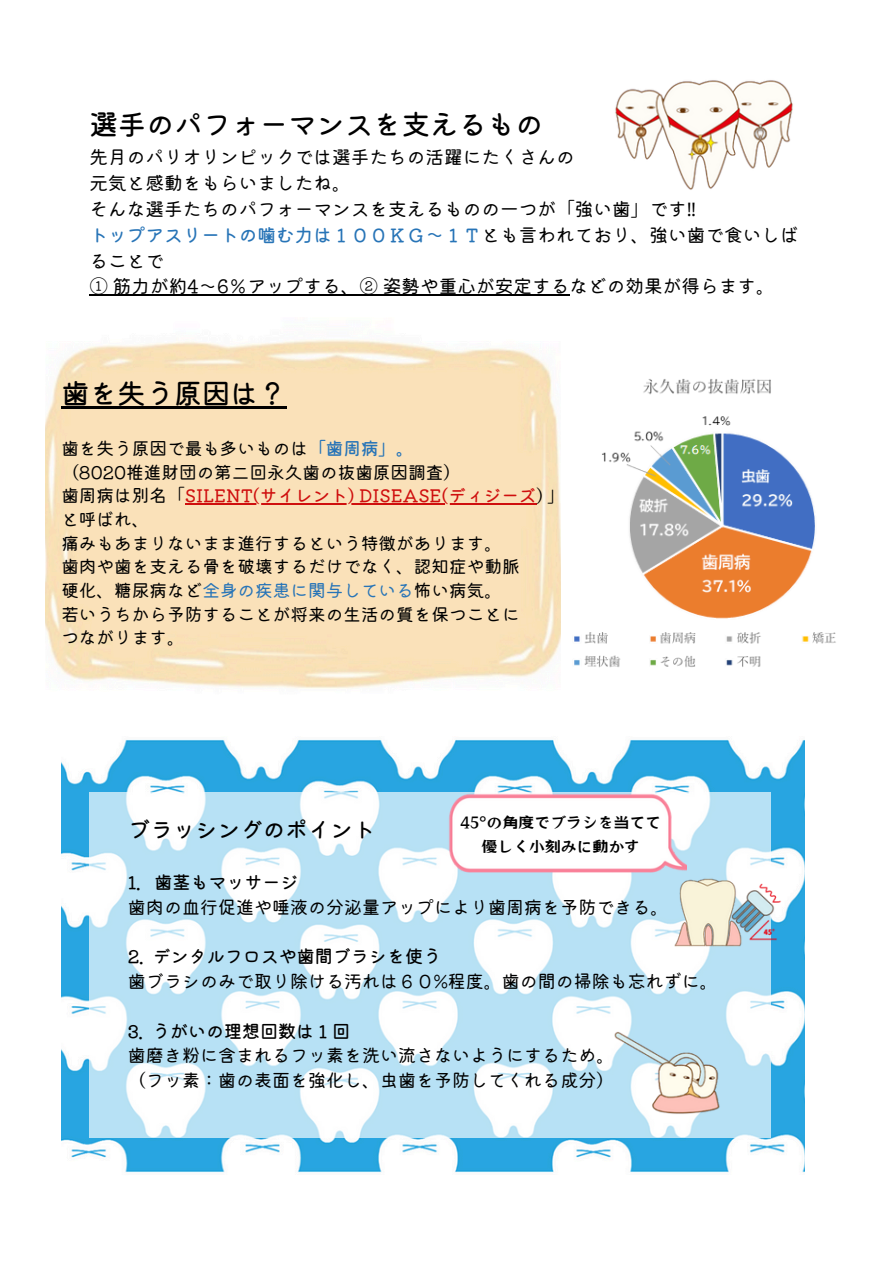
<style>
.page{position:relative;width:894px;height:1264px;background:#fff}
.page>*{position:absolute;margin:0;border:0;box-sizing:border-box;transform-origin:0 0}
.t1{font:500 28.35px "Kiwi Maru";color:#000}
.t2{font:500 28.2px "Kiwi Maru";color:#000}
.t3{font:500 22.5px "Kiwi Maru";color:#000}
.t4{font:18.6px "Kiwi Maru";color:#000}
.t5{font:500 18.6px/25.8px "Kiwi Maru";color:#2774b7}
.t6{font:18px "Kiwi Maru";color:#000}
.t7{font:500 18px "Kiwi Maru";color:#000}
.t8{font:17.7px/23.7px "Kiwi Maru";color:#000}
.t9{font:500 17.7px "Kiwi Maru";color:#cf0f0e}
.t10{font:17.7px "Canva Bumper Crop JP";color:#000}
.s1{font-family:"Noto Sans"}
.s2{font-weight:400;color:#000}
.s3{font-weight:500;color:#2774b7}
.s4{color:#2774b7}
</style>
<div class="page">
<img style="left:615px;top:80px;width:178px;height:110px">
<img style="left:46px;top:339px;width:514px;height:350px">
<img style="left:560px;top:379px;width:276px;height:289px">
<img style="left:61px;top:739px;width:743px;height:434px">
<svg style="left:89px;top:792px;width:681px;height:345px;fill:#b7e1f5"></svg>
<img style="left:612px;top:1031px;width:109px;height:82px">
<img style="left:666px;top:877px;width:116px;height:70px">
<img style="left:446px;top:792px;width:240px;height:85px">
<hr style="left:89px;top:294px;width:480px;height:2px;background:#000">
<hr style="left:61px;top:406px;width:225px;height:3px;background:#000">
<hr style="left:185px;top:503px;width:351px;height:1px;background:#cf0f0e">
<p class="t1" style="left:89px;top:102px;width:455px">選手のパフォーマンスを支えるもの</p>
<p class="t4" style="left:89px;top:142px;width:486px">先月のパリオリンピックでは選手たちの活躍にたくさんの</p>
<h1 class="t4" style="left:89px;top:168px;width:263px">元気と感動をもらいましたね。</h1>
<p class="t4" style="left:89px;top:194px;width:608px">そんな選手たちのパフォーマンスを支えるものの一つが「強い歯」です<span class="s1">‼</span></p>
<p class="t5" style="left:89px;top:221px;width:710px">トップアスリートの噛む力は１００ＫＧ～１Ｔ<span class="s2">とも言われており、強い歯で食いしばることで</span></p>
<p class="t4" style="left:89px;top:272px;width:686px">① 筋力が約4～6％アップする、② 姿勢や重心が安定するなどの効果が得らます。</p>
<p class="t2" style="left:61px;top:371px;width:227px">歯を失う原因は？</p>
<p class="t8" style="left:61px;top:435px;width:354px">歯を失う原因で最も多いものは<span class="s3">「歯周病」。</span></p>
<p class="t8" style="left:61px;top:459px;width:401px">（8020推進財団の第二回永久歯の抜歯原因調査）</p>
<p class="t9" style="left:61px;top:482px;width:505px"><span class="s2">歯周病は別名「</span>SILENT(サイレント) DISEASE(ディジーズ<span class="s2">) 」</span></p>
<p class="t8" style="left:61px;top:506px;width:442px">と呼ばれ、<br>痛みもあまりないまま進行するという特徴があります。</p>
<p class="t8" style="left:61px;top:553px;width:459px">歯肉や歯を支える骨を破壊するだけでなく、認知症や動脈</p>
<p class="t8" style="left:61px;top:577px;width:442px">硬化、糖尿病など<span class="s4">全身の疾患に関与している</span>怖い病気。</p>
<p class="t8" style="left:61px;top:601px;width:459px">若いうちから予防することが将来の生活の質を保つことに</p>
<p class="t8" style="left:61px;top:624px;width:125px">つながります。</p>
<p class="t10" style="left:460px;top:812px;width:202px">45<span class="s1">°</span>の角度でブラシを当てて</p>
<p class="t10" style="left:481px;top:836px;width:160px">優しく小刻みに動かす</p>
<h2 class="t3" style="left:128px;top:812px;width:249px">ブラッシングのポイント</h2>
<p class="t7" style="left:128px;top:868px;width:172px">1. 歯茎もマッサージ</p>
<p class="t6" style="left:128px;top:892px;width:542px">歯肉の血行促進や唾液の分泌量アップにより歯周病を予防できる。</p>
<p class="t7" style="left:128px;top:942px;width:314px">2. デンタルフロスや歯間ブラシを使う</p>
<p class="t6" style="left:128px;top:967px;width:591px">歯ブラシのみで取り除ける汚れは６０%程度。歯の間の掃除も忘れずに。</p>
<p class="t7" style="left:128px;top:1016px;width:224px">3. うがいの理想回数は１回</p>
<p class="t6" style="left:128px;top:1041px;width:488px">歯磨き粉に含まれるフッ素を洗い流さないようにするため。</p>
<p class="t6" style="left:128px;top:1066px;width:488px">（フッ素：歯の表面を強化し、虫歯を予防してくれる成分）</p>
</div>
